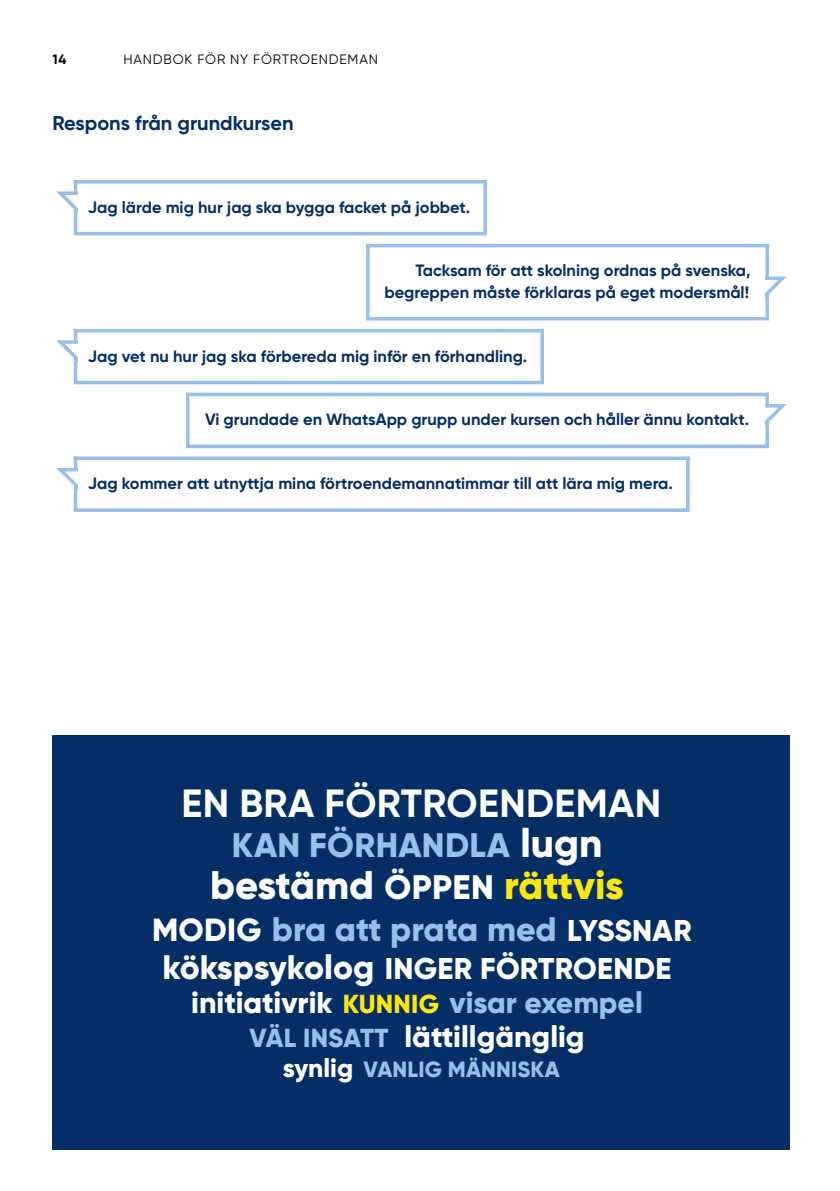
<style>
.page{position:relative;width:840px;height:1191px;background:#fff}
.page>*{position:absolute;margin:0;border:0;box-sizing:border-box;transform-origin:0 0}
.t1{font:800 40px "Gilroy";letter-spacing:-.005em;color:#fff}
.H3_ei-kurssi{font:700 39.2px "Gilroy";letter-spacing:.01em;color:#fff}
.t2{font:800 34px "Gilroy";letter-spacing:.005em;color:#96c0e8}
.t3{font:800 30px/34px "Gilroy";color:#fff;text-align:center}
.t4{font:800 22px "Gilroy";letter-spacing:.01em;color:#96c0e8}
.H3_ei-kurssi-2{font:700 20px "Gilroy";color:#042f66}
.Puhekupla_1{font:700 16.4px "Gilroy";color:#042f66}
.Puhekupla_2{font:700 16.4px/21.2px "Gilroy";color:#042f66;text-align:right}
.t5{font:13.6px "Gilroy";letter-spacing:.06em;color:#000}
.t6{font:700 13.6px "Gilroy";color:#000}
.s1{font-size:40px;color:#fff}
.s2{font-size:34px}
.s3{color:#ffe70b}
.s4{font-size:32px;color:#fff}
.s5{font-size:30px;color:#fff}
.s6{font-size:26px;color:#ffe70b}
.s7{color:#96c0e8}
.s8{font-size:26px;color:#96c0e8}
.s9{font-size:26px;color:#fff}
</style>
<div class="page">
<div style="left:74px;top:178px;width:412px;height:57px;border:4px solid #96c0e8"></div>
<svg style="left:74px;top:180px;width:412px;height:4px;background:#a1c6ea"></svg>
<div style="left:366px;top:242px;width:402px;height:78px;border:4px solid #96c0e8"></div>
<hr style="left:366px;top:244px;width:402px;height:3px;background:#96c0e8">
<div style="left:74px;top:327px;width:469px;height:57px;border:4px solid #96c0e8"></div>
<hr style="left:74px;top:329px;width:469px;height:3px;background:#96c0e8">
<div style="left:186px;top:391px;width:582px;height:57px;border:4px solid #96c0e8"></div>
<hr style="left:186px;top:393px;width:582px;height:3px;background:#96c0e8">
<div style="left:74px;top:455px;width:615px;height:57px;border:4px solid #96c0e8"></div>
<svg style="left:74px;top:456px;width:615px;height:4px;background:#a3c8ea"></svg>
<svg style="left:56px;top:191px;width:21px;height:22px"></svg>
<svg style="left:765px;top:276px;width:21px;height:22px"></svg>
<svg style="left:56px;top:340px;width:21px;height:21px"></svg>
<svg style="left:765px;top:404px;width:21px;height:21px"></svg>
<svg style="left:56px;top:468px;width:21px;height:21px"></svg>
<div style="left:52px;top:735px;width:737px;height:415px;background:#042f66"></div>
<p class="t6" style="left:52px;top:51px;width:15px">14</p>
<p class="t5" style="left:123px;top:51px;width:256px">HANDBOK FÖR NY FÖRTROENDEMAN</p>
<h3 class="H3_ei-kurssi-2" style="left:52px;top:111px;width:242px">Respons från grundkursen</h3>
<p class="Puhekupla_1" style="left:88px;top:197px;width:383px">Jag lärde mig hur jag ska bygga facket på jobbet.</p>
<p class="Puhekupla_2" style="left:384px;top:260px;width:367px">Tacksam för att skolning ordnas på svenska, begreppen måste förklaras på eget modersmål!</p>
<p class="Puhekupla_1" style="left:88px;top:345px;width:440px">Jag vet nu hur jag ska förbereda mig inför en förhandling.</p>
<p class="Puhekupla_2" style="left:205px;top:409px;width:545px">Vi grundade en WhatsApp grupp under kursen och håller ännu kontakt.</p>
<p class="Puhekupla_1" style="left:88px;top:473px;width:586px">Jag kommer att utnyttja mina förtroendemannatimmar till att lära mig mera.</p>
<h3 class="H3_ei-kurssi" style="left:181px;top:779px;width:481px">EN BRA FÖRTROENDEMAN</h3>
<p class="t2" style="left:231px;top:824px;width:372px">KAN FÖRHANDLA <span class="s1">lugn</span></p>
<p class="t1" style="left:210px;top:860px;width:415px">bestämd <span class="s2">ÖPPEN</span> <span class="s3">rättvis</span></p>
<p class="t2" style="left:152px;top:908px;width:541px"><span class="s4">MODIG</span> bra att prata med <span class="s5">LYSSNAR</span></p>
<p class="t3" style="left:162px;top:951px;width:510px"><span class="s2">kökspsykolog</span> INGER FÖRTROENDE initiativrik <span class="s6">KUNNIG</span> <span class="s7">visar exempel</span></p>
<p class="t3" style="left:249px;top:1019px;width:336px"><span class="s8">VÄL INSATT</span> lättillgänglig</p>
<p class="t4" style="left:283px;top:1055px;width:278px"><span class="s9">synlig</span> VANLIG MÄNNISKA</p>
</div>
